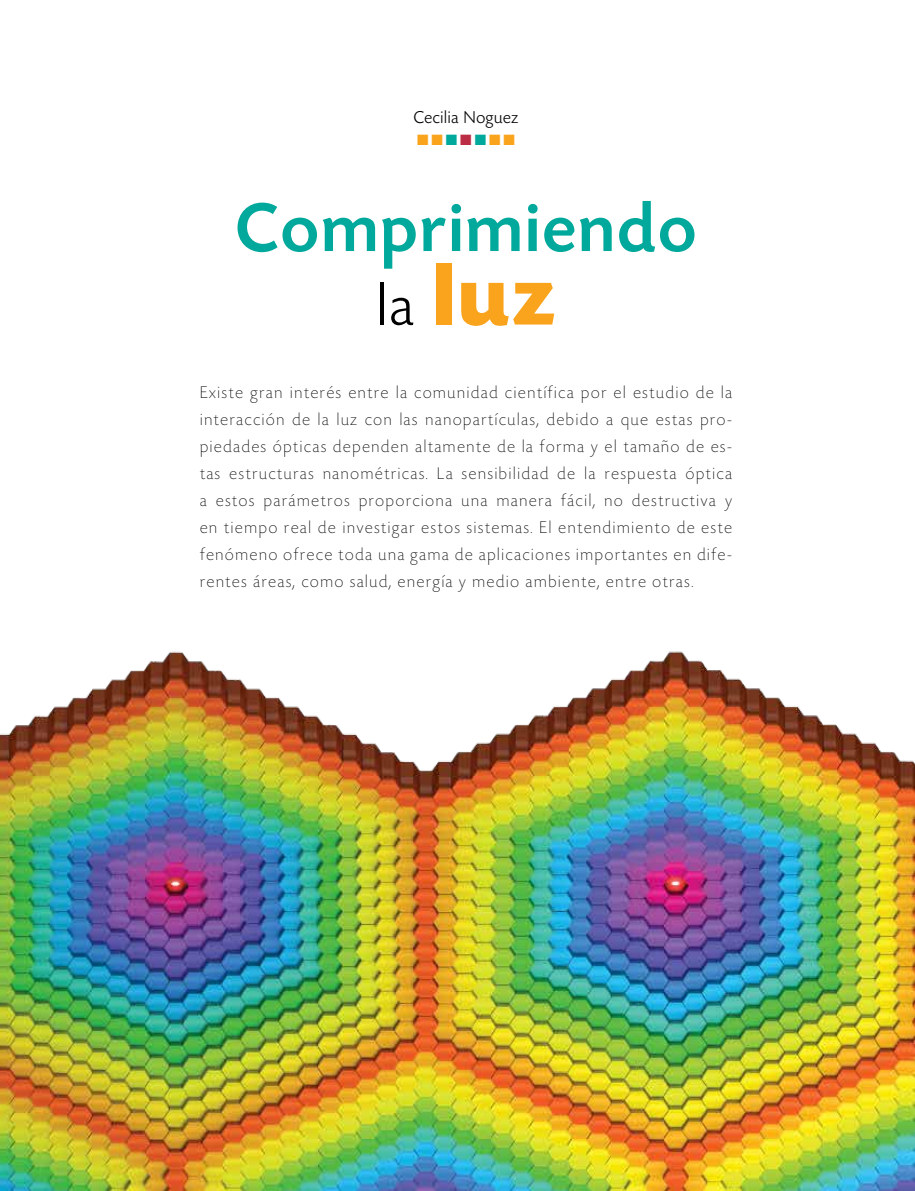
<style>
.page{position:relative;width:915px;height:1191px;background:#fff}
.page>*{position:absolute;margin:0;border:0;box-sizing:border-box;transform-origin:0 0}
.t1{font:700 90px "Today HEF";color:#faa41d}
.t2{font:500 72px "Today HEF";letter-spacing:.05em;color:#00a99b}
.t3{font:300 18px "Today HEF";letter-spacing:.04em;color:#000}
.t4{font:200 17.7px/27px "Today HEF";letter-spacing:.1em;color:#000;text-align:justify}
.t5{font:15px "Zapf Dingbats ITC";color:#faa41d}
.s1{color:#00a99b}
.s2{color:#bb2d45}
.s3{font-weight:300;font-size:60px;color:#000}
</style>
<div class="page">
<img style="left:0;top:651px;width:914px;height:540px">
<p class="t3" style="left:413px;top:108px;width:106px">Cecilia Noguez</p>
<p class="t5" style="left:417px;top:132px;width:99px">■■<span class="s1">■</span><span class="s2">■</span><span class="s1">■</span>■■</p>
<h2 class="t2" style="left:236px;top:191px;width:461px">Comprimiendo</h2>
<h1 class="t1" style="left:377px;top:249px;width:178px"><span class="s3">la</span> luz</h1>
<p class="t4" style="left:200px;top:379px;width:533px">Existe gran interés entre la comunidad científica por el estudio de la interacción de la luz con las nanopartículas, debido a que estas pro&shy;piedades ópticas dependen altamente de la forma y el tamaño de es&shy;tas estructuras nanométricas. La sensibilidad de la respuesta óptica a estos parámetros proporciona una manera fácil, no destructiva y en tiempo real de investigar estos sistemas. El entendimiento de este fenómeno ofrece toda una gama de aplicaciones importantes en dife&shy;rentes áreas, como salud, energía y medio ambiente, entre otras.</p>
</div>
